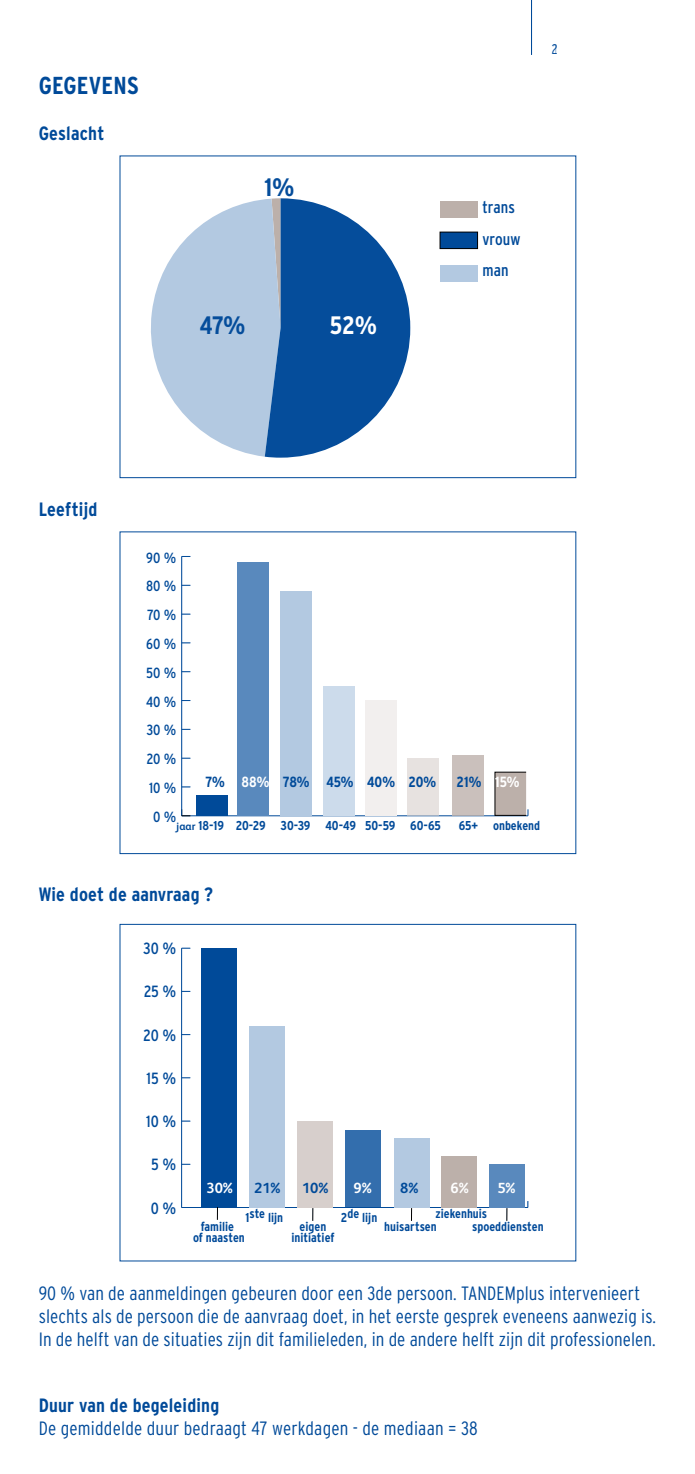
<style>
.page{position:relative;width:695px;height:1474px;background:#fff}
.page>*{position:absolute;margin:0;border:0;box-sizing:border-box;transform-origin:0 0}
.t1{font:700 25.2px "Interstate Condensed";color:#054d9b}
.t2{font:700 25.2px "Interstate Condensed";color:#fff}
.t3{font:700 24.5px "Interstate Condensed";letter-spacing:.01em;color:#004a99}
.t4{font:300 19.25px/22.8px "Interstate Condensed";letter-spacing:.005em;color:#004a99}
.t5{font:700 19.25px "Interstate Condensed";letter-spacing:.01em;color:#004a99}
.t6{font:16.8px/31px "Interstate Condensed";letter-spacing:.01em;color:#004a99}
.t7{font:16.28px "Interstate Condensed";letter-spacing:-.01em;color:#004a99}
.t8{font:14.7px "Interstate Condensed";color:#004a99}
.t9{font:700 14.7px "Interstate Condensed";color:#004a99}
.t10{font:700 14.7px "FS Albert";color:#fff}
.t11{font:700 14.7px "FS Albert";color:#004a99}
.t12{font:300 14px "Interstate Condensed";color:#004a99}
.t13{font:700 12.78px/11px "Interstate Condensed";color:#004a99;text-align:center}
.t14{font:700 11.03px "FS Albert";color:#004a99}
.s1{font-family:"Dax OT";color:#80a5cc}
.s2{color:#fff}
</style>
<div class="page">
<hr style="left:531px;top:0;width:1px;height:55px;background:#004a99">
<svg style="left:151px;top:198px;width:259px;height:259px"></svg>
<div style="left:440px;top:232px;width:37px;height:16px;background:#004a99"></div>
<div style="left:439px;top:232px;width:39px;height:17px;border:1px solid #000"></div>
<div style="left:440px;top:265px;width:37px;height:17px;background:#b3c9e1"></div>
<div style="left:440px;top:201px;width:37px;height:17px;background:#bcb0aa"></div>
<hr style="left:182px;top:815px;width:346px;height:1px;background:#004a99">
<hr style="left:181px;top:556px;width:1px;height:259px;background:#004a99">
<svg style="left:181px;top:809px;width:9px;height:7px"></svg>
<div style="left:452px;top:755px;width:32px;height:60px;background:#cac0bc"></div>
<div style="left:407px;top:758px;width:31px;height:57px;background:#e7e2e0"></div>
<div style="left:366px;top:700px;width:31px;height:115px;background:#f2efee"></div>
<div style="left:323px;top:686px;width:31px;height:129px;background:#ccdbeb"></div>
<div style="left:280px;top:591px;width:31px;height:224px;background:#b3c9e1"></div>
<div style="left:237px;top:562px;width:31px;height:253px;background:#5989bd"></div>
<div style="left:196px;top:795px;width:32px;height:20px;background:#004a99"></div>
<div style="left:494px;top:772px;width:32px;height:43px;background:#bcb0aa"></div>
<hr style="left:181px;top:1207px;width:347px;height:1px;background:#004a99">
<hr style="left:181px;top:948px;width:1px;height:259px;background:#004a99">
<div style="left:488px;top:1164px;width:36px;height:43px;background:#5989bd"></div>
<div style="left:441px;top:1155px;width:35px;height:52px;background:#bcb0aa"></div>
<div style="left:393px;top:1138px;width:36px;height:69px;background:#b3c9e1"></div>
<div style="left:345px;top:1129px;width:36px;height:78px;background:#336ead"></div>
<div style="left:297px;top:1121px;width:35px;height:86px;background:#d7cfcc"></div>
<div style="left:249px;top:1025px;width:36px;height:182px;background:#b3c9e1"></div>
<div style="left:201px;top:948px;width:36px;height:259px;background:#004a99"></div>
<svg style="left:312px;top:1208px;width:2px;height:12px"></svg>
<svg style="left:506px;top:1208px;width:1px;height:12px"></svg>
<svg style="left:411px;top:1208px;width:1px;height:12px"></svg>
<svg style="left:217px;top:1207px;width:1px;height:12px"></svg>
<p class="t3" style="left:39px;top:72px;width:101px">GEGEVENS</p>
<p class="t5" style="left:39px;top:122px;width:67px">Geslacht</p>
<h1 class="t1" style="left:264px;top:173px;width:31px">1%</h1>
<h1 class="t1" style="left:200px;top:311px;width:47px">47%</h1>
<h1 class="t2" style="left:330px;top:311px;width:49px">52%</h1>
<p class="t12" style="left:552px;top:41px;width:7px">2<span class="s1">1</span></p>
<p class="t6" style="left:482px;top:191px;width:34px">trans</p>
<p class="t6" style="left:482px;top:224px;width:40px">vrouw man</p>
<p class="t5" style="left:39px;top:498px;width:60px">Leeftijd</p>
<p class="t8" style="left:146px;top:549px;width:32px">90 %</p>
<p class="t8" style="left:146px;top:578px;width:32px">80 %</p>
<p class="t8" style="left:147px;top:607px;width:31px">70 %</p>
<p class="t8" style="left:146px;top:635px;width:32px">60 %</p>
<p class="t8" style="left:146px;top:664px;width:32px">50 %</p>
<p class="t8" style="left:146px;top:693px;width:32px">40 %</p>
<p class="t8" style="left:146px;top:722px;width:31px">30 %</p>
<p class="t8" style="left:146px;top:751px;width:31px">20 %</p>
<p class="t8" style="left:149px;top:779px;width:29px">10 %</p>
<p class="t9" style="left:205px;top:774px;width:232px">7% <span class="s2">88%</span> 78% 45% 40% 20%</p>
<p class="t9" style="left:456px;top:774px;width:64px">21% <span class="s2">15%</span></p>
<p class="t8" style="left:153px;top:808px;width:25px">0 %</p>
<p class="t13" style="left:198px;top:820px;width:244px">18-19 20-29 30-39 40-49 50-59 60-65</p>
<p class="t13" style="left:458px;top:820px;width:83px">65+ onbekend</p>
<p class="t14" style="left:176px;top:819px;width:21px">jaar</p>
<p class="t5" style="left:39px;top:883px;width:176px">Wie doet de aanvraag ?</p>
<p class="t7" style="left:143px;top:939px;width:34px">30 %</p>
<p class="t7" style="left:144px;top:982px;width:34px">25 %</p>
<p class="t7" style="left:143px;top:1025px;width:35px">20 %</p>
<p class="t7" style="left:147px;top:1069px;width:31px">15 %</p>
<p class="t7" style="left:146px;top:1112px;width:31px">10 %</p>
<p class="t7" style="left:151px;top:1155px;width:27px">5 %</p>
<p class="t7" style="left:151px;top:1198px;width:27px">0 %</p>
<p class="t10" style="left:206px;top:1177px;width:28px">30%</p>
<p class="t11" style="left:254px;top:1177px;width:28px">21%</p>
<p class="t11" style="left:302px;top:1177px;width:28px">10%</p>
<p class="t10" style="left:353px;top:1177px;width:20px">9%</p>
<p class="t11" style="left:400px;top:1177px;width:20px">8%</p>
<p class="t10" style="left:450px;top:1177px;width:20px">6%</p>
<p class="t10" style="left:497px;top:1177px;width:20px">5%</p>
<p class="t13" style="left:193px;top:1221px;width:53px">familie<br>of naasten</p>
<p class="t13" style="left:245px;top:1211px;width:39px">1ste lijn</p>
<p class="t13" style="left:340px;top:1211px;width:38px">2de lijn</p>
<p class="t13" style="left:472px;top:1206px;width:73px;line-height:13.1px;text-align:left;text-indent:-37px">ziekenhuis spoeddiensten</p>
<p class="t13" style="left:384px;top:1221px;width:54px">huisartsen</p>
<p class="t13" style="left:291px;top:1221px;width:45px">eigen initiatief</p>
<p class="t4" style="left:39px;top:1281px;width:618px">90 % van de aanmeldingen gebeuren door een 3de persoon. TANDEMplus intervenieert slechts als de persoon die de aanvraag doet, in het eerste gesprek eveneens aanwezig is.<br>In de helft van de situaties zijn dit familieleden, in de andere helft zijn dit professionelen.</p>
<p class="t5" style="left:39px;top:1394px;width:182px">Duur van de begeleiding</p>
<p class="t4" style="left:39px;top:1416px;width:440px">De gemiddelde duur bedraagt 47 werkdagen - de mediaan = 38</p>
</div>
